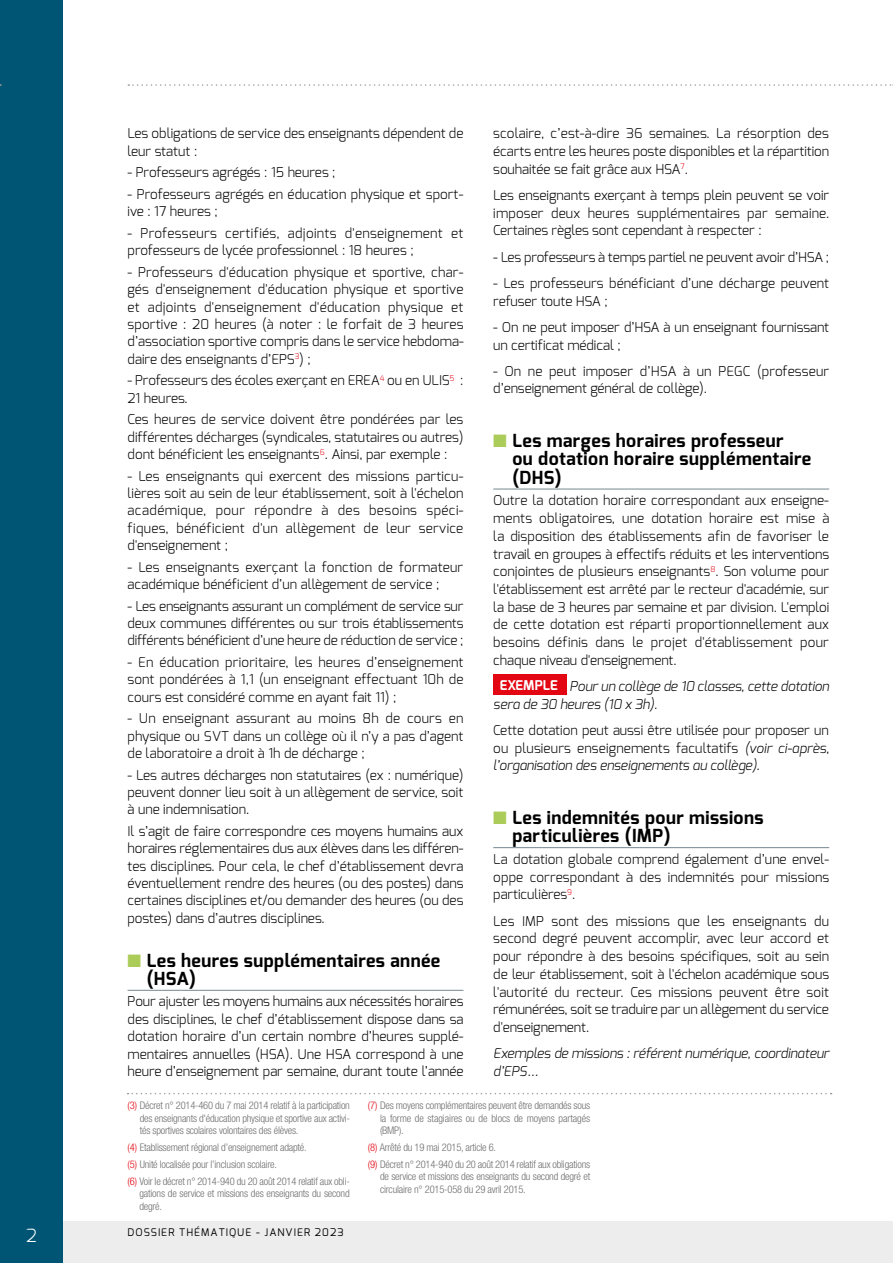
<style>
.page{position:relative;width:893px;height:1263px;background:#fff}
.page>*{position:absolute;margin:0;border:0;box-sizing:border-box;transform-origin:0 0}
.t1{font:700 18px/18.5px "Exo";letter-spacing:.025em;color:#000}
.t2{font:300 18px "Exo";color:#fff}
.t3{font:300 13.5px/17.4px "Exo";color:#000;text-align:justify}
.t4{font:italic 300 13.5px/17.7px "Exo";letter-spacing:-.005em;color:#000}
.t5{font:300 condensed 10.5px/12.6px "Helvetica Neue LT Std";letter-spacing:-.02em;color:#706f6f}
.t6{font:10.5px "Exo";letter-spacing:.1em;color:#000}
.s1{color:#abcc58}
.s2{font-weight:700;font-style:normal;color:#fff}
.s3{font-style:italic}
.s4{color:#e30613}
</style>
<div class="page">
<div style="left:0;top:1221px;width:893px;height:42px;background:#ededed"></div>
<div style="left:0;top:0;width:63px;height:1263px;background:#005575"></div>
<svg style="left:128px;top:84px;width:765px;height:2px"></svg>
<svg style="left:128px;top:1093px;width:704px;height:1px"></svg>
<hr style="left:128px;top:990px;width:335px;height:1px;background:#85959d">
<hr style="left:493px;top:488px;width:336px;height:2px;background:#85959d">
<hr style="left:493px;top:847px;width:336px;height:1px;background:#85959d">
<div style="left:493px;top:674px;width:74px;height:20px;background:#e30613"></div>
<h1 class="t2" style="left:26px;top:1223px;width:12px">2</h1>
<p class="t3" style="left:128px;top:125px;width:337px">Les obligations de service des enseignants dépendent de leur statut :</p>
<p class="t3" style="left:128px;top:164px;width:209px">- Professeurs agrégés : 15 heures ;</p>
<p class="t3" style="left:128px;top:185px;width:337px">- Professeurs agrégés en éducation physique et sport&shy;ive : 17 heures ;</p>
<p class="t3" style="left:128px;top:224px;width:337px">- Professeurs certifiés, adjoints d'enseignement et professeurs de lycée professionnel : 18 heures ;</p>
<p class="t3" style="left:128px;top:263px;width:338px">- Professeurs d'éducation physique et sportive, char&shy;gés d'enseignement d'éducation physique et sportive et adjoints d'enseignement d'éducation physique et sportive : 20 heures (à noter : le forfait de 3 heures d’association sportive compris dans le service hebdoma&shy;daire des enseignants d’EPS<sup>3</sup>) ;</p>
<p class="t3" style="left:128px;top:372px;width:337px">- Professeurs des écoles exerçant en EREA<sup>4</sup> ou en ULIS<sup>5</sup> :<br>21 heures.</p>
<p class="t3" style="left:128px;top:411px;width:337px">Ces heures de service doivent être pondérées par les différentes décharges (syndicales, statutaires ou autres) dont bénéficient les enseignants<sup>6</sup>. Ainsi, par exemple :</p>
<p class="t3" style="left:128px;top:467px;width:338px">- Les enseignants qui exercent des missions particu&shy;lières soit au sein de leur établissement, soit à l'échelon académique, pour répondre à des besoins spéci&shy;fiques, bénéficient d'un allègement de leur service d'enseignement ;</p>
<p class="t3" style="left:128px;top:558px;width:337px">- Les enseignants exerçant la fonction de formateur académique bénéficient d’un allègement de service ;</p>
<p class="t3" style="left:128px;top:597px;width:337px">- Les enseignants assurant un complément de service sur deux communes différentes ou sur trois établissements différents bénéficient d’une heure de réduction de service ;</p>
<p class="t3" style="left:128px;top:653px;width:338px">- En éducation prioritaire, les heures d’enseignement sont pondérées à 1,1 (un enseignant effectuant 10h de cours est considéré comme en ayant fait 11) ;</p>
<p class="t3" style="left:128px;top:710px;width:337px">- Un enseignant assurant au moins 8h de cours en physique ou SVT dans un collège où il n’y a pas d’agent de laboratoire a droit à 1h de décharge ;</p>
<p class="t3" style="left:128px;top:766px;width:337px">- Les autres décharges non statutaires (ex : numérique) peuvent donner lieu soit à un allègement de service, soit à une indemnisation.</p>
<p class="t3" style="left:128px;top:822px;width:337px">Il s’agit de faire correspondre ces moyens humains aux horaires réglementaires dus aux élèves dans les différen&shy;tes disciplines. Pour cela, le chef d’établissement devra éventuellement rendre des heures (ou des postes) dans certaines disciplines et/ou demander des heures (ou des postes) dans d’autres disciplines.</p>
<h1 class="t1" style="left:147px;top:951px;width:295px;text-indent:-19px"><span class="s1">■</span> Les heures supplémentaires année (HSA)</h1>
<p class="t3" style="left:128px;top:993px;width:337px">Pour ajuster les moyens humains aux nécessités horaires des disciplines, le chef d’établissement dispose dans sa dotation horaire d’un certain nombre d’heures supplé&shy;mentaires annuelles (HSA). Une HSA correspond à une heure d’enseignement par semaine, durant toute l’année</p>
<p class="t3" style="left:493px;top:125px;width:337px">scolaire, c’est-à-dire 36 semaines. La résorption des écarts entre les heures poste disponibles et la répartition souhaitée se fait grâce aux HSA<sup>7</sup>.</p>
<p class="t3" style="left:493px;top:186px;width:338px">Les enseignants exerçant à temps plein peuvent se voir imposer deux heures supplémentaires par semaine.<br>Certaines règles sont cependant à respecter :</p>
<p class="t3" style="left:493px;top:248px;width:337px">- Les professeurs à temps partiel ne peuvent avoir d’HSA ;</p>
<p class="t3" style="left:493px;top:274px;width:337px">- Les professeurs bénéficiant d’une décharge peuvent refuser toute HSA ;</p>
<p class="t3" style="left:493px;top:318px;width:337px">- On ne peut imposer d’HSA à un enseignant fournissant un certificat médical ;</p>
<p class="t3" style="left:493px;top:362px;width:337px">- On ne peut imposer d’HSA à un PEGC (professeur d’enseignement général de collège).</p>
<h1 class="t1" style="left:512px;top:431px;width:300px;text-indent:-19px"><span class="s1">■</span> Les marges horaires professeur<br>ou dotation horaire supplémentaire (DHS)</h1>
<p class="t3" style="left:493px;top:492px;width:338px">Outre la dotation horaire correspondant aux enseigne&shy;ments obligatoires, une dotation horaire est mise à la disposition des établissements afin de favoriser le travail en groupes à effectifs réduits et les interventions conjointes de plusieurs enseignants<sup>8</sup>. Son volume pour l'établissement est arrêté par le recteur d'académie, sur la base de 3 heures par semaine et par division. L'emploi de cette dotation est réparti proportionnellement aux besoins définis dans le projet d'établissement pour chaque niveau d'enseignement.</p>
<p class="t4" style="left:493px;top:677px;width:337px;text-indent:6px"><span class="s2">EXEMPLE</span> Pour un collège de 10 classes, cette dotation sera de 30 heures (10 x 3h).</p>
<p class="t3" style="left:493px;top:721px;width:338px">Cette dotation peut aussi être utilisée pour proposer un ou plusieurs enseignements facultatifs <span class="s3">(voir ci-après, l’organisation des enseignements au collège).</span></p>
<h1 class="t1" style="left:512px;top:808px;width:253px;text-indent:-19px"><span class="s1">■</span> Les indemnités pour missions particulières (IMP)</h1>
<p class="t3" style="left:493px;top:850px;width:338px">La dotation globale comprend également d’une envel&shy;oppe correspondant à des indemnités pour missions particulières<sup>9</sup>.</p>
<p class="t3" style="left:493px;top:912px;width:337px">Les IMP sont des missions que les enseignants du second degré peuvent accomplir, avec leur accord et pour répondre à des besoins spécifiques, soit au sein de leur établissement, soit à l'échelon académique sous l'autorité du recteur. Ces missions peuvent être soit rémunérées, soit se traduire par un allègement du service d'enseignement.</p>
<p class="t4" style="left:493px;top:1044px;width:337px">Exemples de missions : référent numérique, coordinateur d’EPS…</p>
<p class="t5" style="left:140px;top:1099px;width:212px;text-align:justify;text-indent:-12px"><span class="s4">(3)</span> Décret n° 2014-460 du 7 mai 2014 relatif à la participation des enseignants d'éducation physique et sportive aux activi&shy;tés sportives scolaires volontaires des élèves.</p>
<p class="t5" style="left:128px;top:1139px;width:224px;line-height:16.8px"><span class="s4">(4)</span> Etablissement régional d’enseignement adapté.<br><span class="s4">(5)</span> Unité localisée pour l’inclusion scolaire.<br><span class="s4">(6)</span> Voir le décret n° 2014-940 du 20 août 2014 relatif aux obli-</p>
<p class="t5" style="left:139px;top:1187px;width:212px">gations de service et missions des enseignants du second degré.</p>
<p class="t6" style="left:128px;top:1225px;width:218px">DOSSIER THÉMATIQUE - JANVIER 2023</p>
<p class="t5" style="left:380px;top:1099px;width:212px;text-align:justify;text-indent:-12px"><span class="s4">(7)</span> Des moyens complémentaires peuvent être demandés sous la forme de stagiaires ou de blocs de moyens partagés (BMP).</p>
<p class="t5" style="left:368px;top:1139px;width:224px;line-height:16.8px"><span class="s4">(8)</span> Arrêté du 19 mai 2015, article 6.<br><span class="s4">(9)</span> Décret n° 2014-940 du 20 août 2014 relatif aux obligations</p>
<p class="t5" style="left:380px;top:1170px;width:212px">de service et missions des enseignants du second degré et circulaire n° 2015-058 du 29 avril 2015.</p>
</div>
